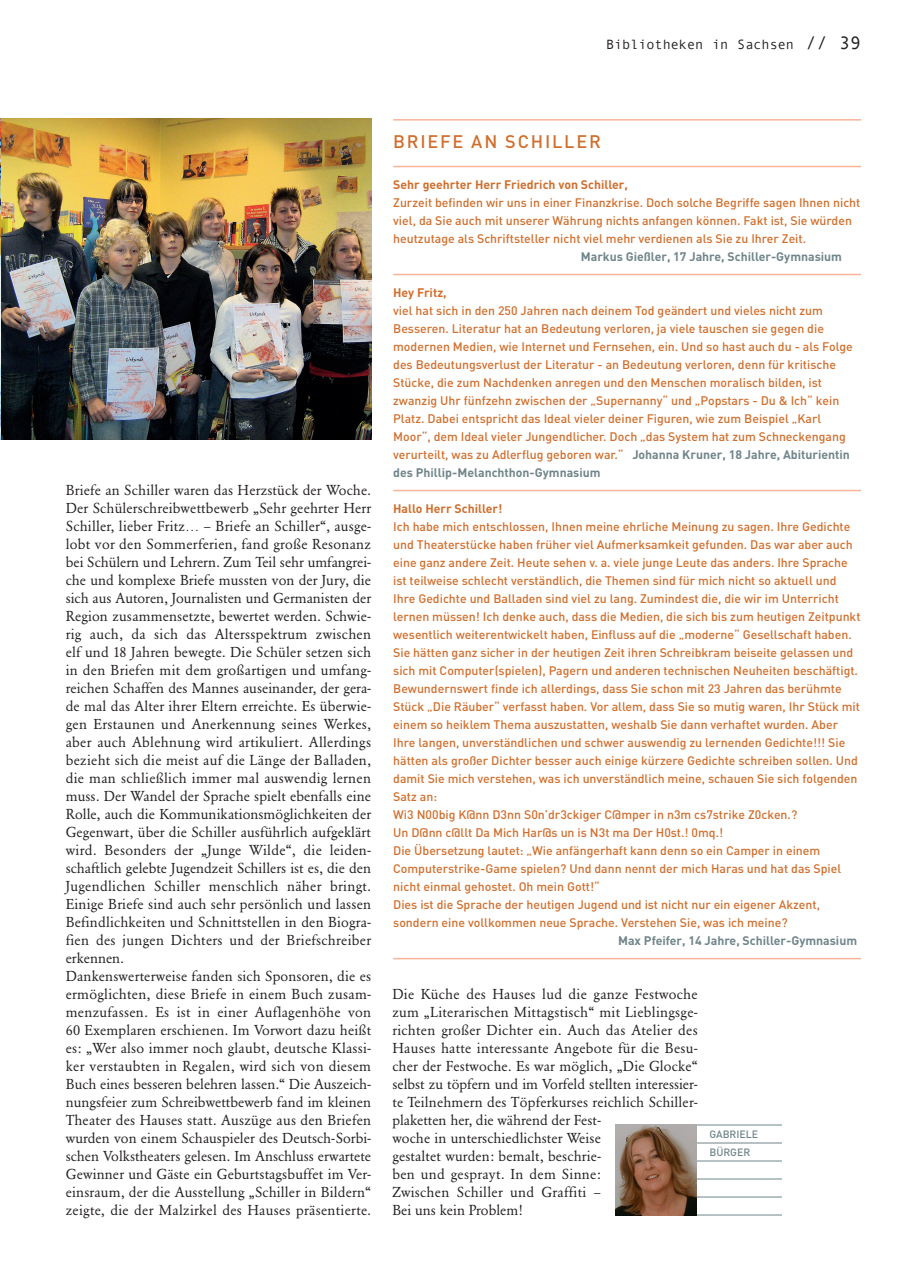
<style>
.page{position:relative;width:897px;height:1267px;background:#fff}
.page>*{position:absolute;margin:0;border:0;box-sizing:border-box;transform-origin:0 0}
.t1{font:500 18px "DIN";letter-spacing:.1em;color:#d06f2d}
.t2{font:14.25px/18px "Garamond BQ";letter-spacing:.01em;color:#231f20}
.t3{font:13.5px "Andale Mono";color:#231f20}
.t4{font:500 12.3px/18px "DIN";color:#d06f2d}
.t5{font:700 12.3px "DIN";color:#70858a}
.t6{font:700 12.3px "DIN";color:#d06f2d}
.t7{font:500 10.5px/18px "DIN";color:#70858a}
.s1{font-size:18px}
.s2{font-weight:700;color:#70858a}
</style>
<div class="page">
<hr style="left:393px;top:119px;width:468px;height:2px;background:#f9b49a">
<hr style="left:393px;top:166px;width:468px;height:1px;background:#f9b49a">
<hr style="left:393px;top:274px;width:468px;height:1px;background:#f9b49a">
<hr style="left:393px;top:490px;width:468px;height:1px;background:#f9b49a">
<hr style="left:393px;top:958px;width:468px;height:1px;background:#f9b49a">
<hr style="left:697px;top:1124px;width:85px;height:1px;background:#70858a">
<hr style="left:697px;top:1142px;width:85px;height:1px;background:#70858a">
<hr style="left:697px;top:1160px;width:85px;height:1px;background:#70858a">
<hr style="left:697px;top:1178px;width:85px;height:1px;background:#70858a">
<hr style="left:697px;top:1196px;width:85px;height:1px;background:#70858a">
<hr style="left:697px;top:1214px;width:85px;height:1px;background:#70858a">
<img style="left:616px;top:1125px;width:81px;height:90px">
<img style="left:0;top:118px;width:371px;height:322px">
<p class="t3" style="left:606px;top:36px;width:256px">Bibliotheken in Sachsen <span class="s1">// 39</span></p>
<p class="t2" style="left:66px;top:481px;width:307px">Briefe an Schiller waren das Herzstück der Woche.<br>Der Schülerschreibwettbewerb „Sehr geehrter Herr Schiller, lieber Fritz… – Briefe an Schiller“, ausge&shy;lobt vor den Sommerferien, fand große Resonanz bei Schülern und Lehrern. Zum Teil sehr umfangrei&shy;che und komplexe Briefe mussten von der Jury, die sich aus Autoren, Journalisten und Germanisten der Region zusammensetzte, bewertet werden. Schwie&shy;rig auch, da sich das Altersspektrum zwischen elf und 18 Jahren bewegte. Die Schüler setzen sich in den Briefen mit dem großartigen und umfang&shy;reichen Schaffen des Mannes auseinander, der gera&shy;de mal das Alter ihrer Eltern erreichte. Es überwie&shy;gen Erstaunen und Anerkennung seines Werkes, aber auch Ablehnung wird artikuliert. Allerdings bezieht sich die meist auf die Länge der Balladen, die man schließlich immer mal auswendig lernen muss. Der Wandel der Sprache spielt ebenfalls eine Rolle, auch die Kommunikationsmöglichkeiten der Gegenwart, über die Schiller ausführlich aufgeklärt wird. Besonders der „Junge Wilde“, die leiden&shy;schaftlich gelebte Jugendzeit Schillers ist es, die den Jugendlichen Schiller menschlich näher bringt.<br>Einige Briefe sind auch sehr persönlich und lassen Befindlichkeiten und Schnittstellen in den Biogra&shy;fien des jungen Dichters und der Briefschreiber erkennen.<br>Dankenswerterweise fanden sich Sponsoren, die es ermöglichten, diese Briefe in einem Buch zusam&shy;menzufassen. Es ist in einer Auflagenhöhe von 60 Exemplaren erschienen. Im Vorwort dazu heißt es: „Wer also immer noch glaubt, deutsche Klassi&shy;ker verstaubten in Regalen, wird sich von diesem Buch eines besseren belehren lassen.“ Die Auszeich&shy;nungsfeier zum Schreibwettbewerb fand im kleinen Theater des Hauses statt. Auszüge aus den Briefen wurden von einem Schauspieler des Deutsch-Sorbi&shy;schen Volkstheaters gelesen. Im Anschluss erwartete Gewinner und Gäste ein Geburtstagsbuffet im Ver&shy;einsraum, der die Ausstellung „Schiller in Bildern“ zeigte, die der Malzirkel des Hauses präsentierte.</p>
<h1 class="t1" style="left:393px;top:135px;width:209px">BRIEFE AN SCHILLER</h1>
<p class="t6" style="left:393px;top:180px;width:236px">Sehr geehrter Herr Friedrich von Schiller,</p>
<p class="t4" style="left:393px;top:194px;width:469px">Zurzeit befinden wir uns in einer Finanzkrise. Doch solche Begriffe sagen Ihnen nicht viel, da Sie auch mit unserer Währung nichts anfangen können. Fakt ist, Sie würden heutzutage als Schriftsteller nicht viel mehr verdienen als Sie zu Ihrer Zeit.</p>
<p class="t5" style="left:581px;top:252px;width:263px">Markus Gießler, 17 Jahre, Schiller-Gymnasium</p>
<p class="t6" style="left:393px;top:288px;width:55px">Hey Fritz,</p>
<p class="t4" style="left:393px;top:302px;width:461px">viel hat sich in den 250 Jahren nach deinem Tod geändert und vieles nicht zum Besseren. Literatur hat an Bedeutung verloren, ja viele tauschen sie gegen die modernen Medien, wie Internet und Fernsehen, ein. Und so hast auch du - als Folge des Bedeutungsverlust der Literatur - an Bedeutung verloren, denn für kritische Stücke, die zum Nachdenken anregen und den Menschen moralisch bilden, ist zwanzig Uhr fünfzehn zwischen der „Supernanny“ und „Popstars - Du &amp; Ich“ kein Platz. Dabei entspricht das Ideal vieler deiner Figuren, wie zum Beispiel „Karl Moor“, dem Ideal vieler Jungendlicher. Doch „das System hat zum Schneckengang verurteilt, was zu Adlerflug geboren war.“ <span class="s2">Johanna Kruner, 18 Jahre, Abiturientin des Phillip-Melanchthon-Gymnasium</span></p>
<p class="t6" style="left:393px;top:504px;width:111px">Hallo Herr Schiller!</p>
<p class="t4" style="left:393px;top:518px;width:469px">Ich habe mich entschlossen, Ihnen meine ehrliche Meinung zu sagen. Ihre Gedichte und Theaterstücke haben früher viel Aufmerksamkeit gefunden. Das war aber auch eine ganz andere Zeit. Heute sehen v. a. viele junge Leute das anders. Ihre Sprache ist teilweise schlecht verständlich, die Themen sind für mich nicht so aktuell und Ihre Gedichte und Balladen sind viel zu lang. Zumindest die, die wir im Unterricht lernen müssen! Ich denke auch, dass die Medien, die sich bis zum heutigen Zeitpunkt wesentlich weiterentwickelt haben, Einfluss auf die „moderne“ Gesellschaft haben.<br>Sie hätten ganz sicher in der heutigen Zeit ihren Schreibkram beiseite gelassen und sich mit Computer(spielen), Pagern und anderen technischen Neuheiten beschäftigt.<br>Bewundernswert finde ich allerdings, dass Sie schon mit 23 Jahren das berühmte Stück „Die Räuber“ verfasst haben. Vor allem, dass Sie so mutig waren, Ihr Stück mit einem so heiklem Thema auszustatten, weshalb Sie dann verhaftet wurden. Aber Ihre langen, unverständlichen und schwer auswendig zu lernenden Gedichte!!! Sie hätten als großer Dichter besser auch einige kürzere Gedichte schreiben sollen. Und damit Sie mich verstehen, was ich unverständlich meine, schauen Sie sich folgenden Satz an:<br>Wi3 N00big K@nn D3nn S0n’dr3ckiger C@mper in n3m cs7strike Z0cken.?<br>Un D@nn c@llt Da Mich Har@s un is N3t ma Der H0st.! 0mq.!<br>Die Übersetzung lautet: „Wie anfängerhaft kann denn so ein Camper in einem Computerstrike-Game spielen? Und dann nennt der mich Haras und hat das Spiel nicht einmal gehostet. Oh mein Gott!“<br>Dies ist die Sprache der heutigen Jugend und ist nicht nur ein eigener Akzent, sondern eine vollkommen neue Sprache. Verstehen Sie, was ich meine?</p>
<p class="t5" style="left:618px;top:936px;width:241px">Max Pfeifer, 14 Jahre, Schiller-Gymnasium</p>
<p class="t2" style="left:392px;top:985px;width:307px">Die Küche des Hauses lud die ganze Festwoche zum „Literarischen Mittagstisch“ mit Lieblingsge&shy;richten großer Dichter ein. Auch das Atelier des Hauses hatte interessante Angebote für die Besu&shy;cher der Festwoche. Es war möglich, „Die Glocke“ selbst zu töpfern und im Vorfeld stellten interessier&shy;te Teilnehmern des Töpferkurses reichlich Schiller&shy;plaketten her, die während der Fest-<br>woche in unterschiedlichster Weise<br>gestaltet wurden: bemalt, beschrie-<br>ben und gesprayt. In dem Sinne:<br>Zwischen Schiller und Graffiti –<br>Bei uns kein Problem!</p>
<p class="t7" style="left:709px;top:1127px;width:50px">GABRIELE<br>BÜRGER</p>
</div>
